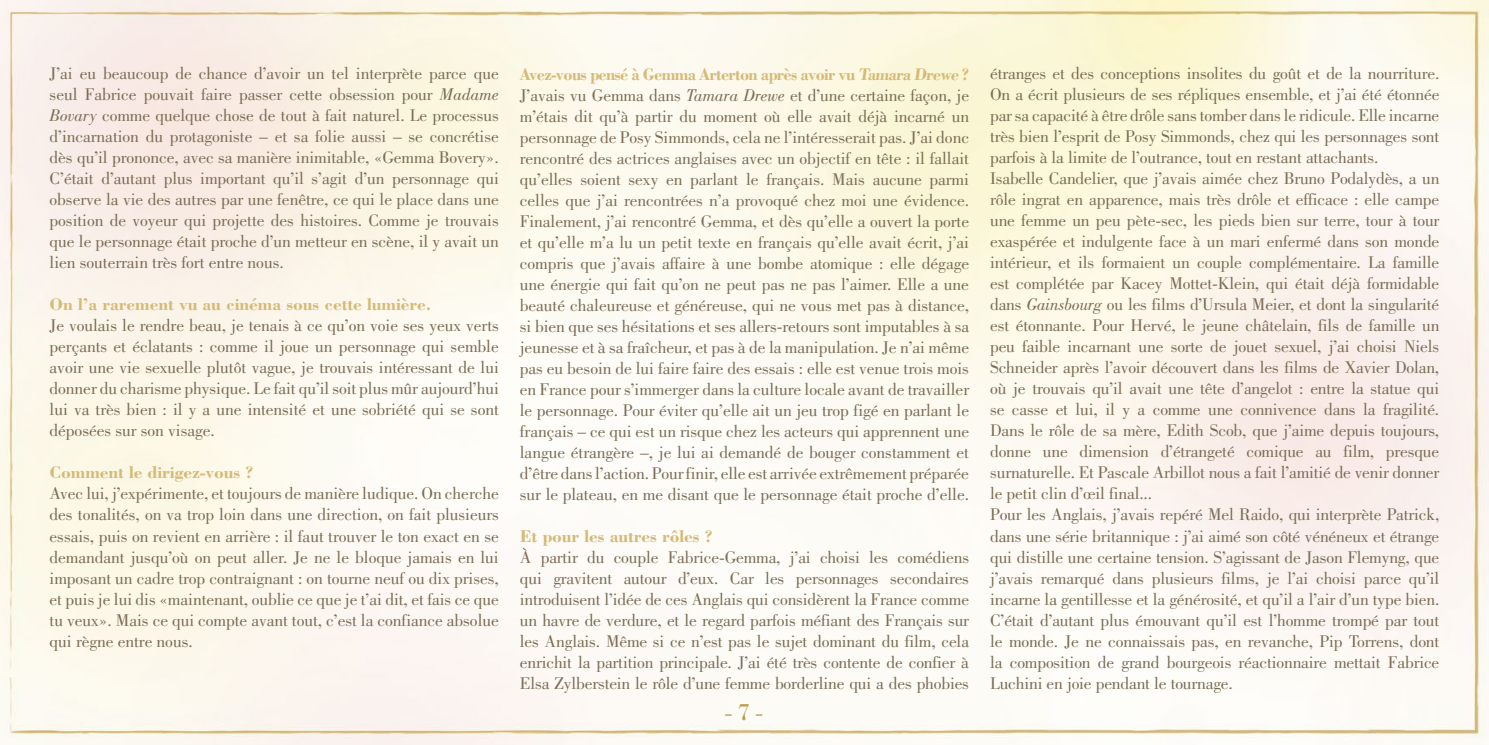
<style>
.page{position:relative;width:1489px;height:745px;background:#fff}
.page>*{position:absolute;margin:0;border:0;box-sizing:border-box;transform-origin:0 0}
.t1{font:24.5px "Bodoni";color:#b99e50}
.t2{font:17.5px/21px "Bodoni";letter-spacing:-.01em;color:#7b6d56;text-align:justify}
.t3{font:700 17.5px "Bodoni";letter-spacing:-.005em;color:#d6b974}
.t4{font:700 17.32px "Bodoni";letter-spacing:-.04em;color:#d6b974;scale:.95 1}
.s1{font-style:italic}
</style>
<div class="page">
<img style="left:0;top:0;width:1488px;height:744px">
<p class="t2" style="left:50px;top:63px;width:451px">J’ai eu beaucoup de chance d’avoir un tel interprète parce que seul Fabrice pouvait faire passer cette obsession pour <span class="s1">Madame Bovary</span> comme quelque chose de tout à fait naturel. Le processus d’incarnation du protagoniste – et sa folie aussi – se concrétise dès qu’il prononce, avec sa manière inimitable, «Gemma Bovery».<br>C’était d’autant plus important qu’il s’agit d’un personnage qui observe la vie des autres par une fenêtre, ce qui le place dans une position de voyeur qui projette des histoires. Comme je trouvais que le personnage était proche d’un metteur en scène, il y avait un lien souterrain très fort entre nous.</p>
<p class="t3" style="left:50px;top:293px;width:383px">On l’a rarement vu au cinéma sous cette lumière.</p>
<p class="t2" style="left:50px;top:315px;width:451px">Je voulais le rendre beau, je tenais à ce qu’on voie ses yeux verts perçants et éclatants : comme il joue un personnage qui semble avoir une vie sexuelle plutôt vague, je trouvais intéressant de lui donner du charisme physique. Le fait qu’il soit plus mûr aujourd’hui lui va très bien : il y a une intensité et une sobriété qui se sont déposées sur son visage.</p>
<p class="t3" style="left:50px;top:461px;width:205px">Comment le dirigez-vous ?</p>
<p class="t2" style="left:50px;top:483px;width:451px">Avec lui, j’expérimente, et toujours de manière ludique. On cherche des tonalités, on va trop loin dans une direction, on fait plusieurs essais, puis on revient en arrière : il faut trouver le ton exact en se demandant jusqu’où on peut aller. Je ne le bloque jamais en lui imposant un cadre trop contraignant : on tourne neuf ou dix prises, et puis je lui dis «maintenant, oublie ce que je t’ai dit, et fais ce que tu veux». Mais ce qui compte avant tout, c’est la confiance absolue qui règne entre nous.</p>
<p class="t4" style="left:520px;top:63px;width:474px">Avez-vous pensé à Gemma Arterton après avoir vu Tamara Drewe ?</p>
<p class="t2" style="left:520px;top:84px;width:451px">J’avais vu Gemma dans <span class="s1">Tamara Drewe</span> et d’une certaine façon, je m’étais dit qu’à partir du moment où elle avait déjà incarné un personnage de Posy Simmonds, cela ne l’intéresserait pas. J’ai donc rencontré des actrices anglaises avec un objectif en tête : il fallait qu’elles soient sexy en parlant le français. Mais aucune parmi celles que j’ai rencontrées n’a provoqué chez moi une évidence.<br>Finalement, j’ai rencontré Gemma, et dès qu’elle a ouvert la porte et qu’elle m’a lu un petit texte en français qu’elle avait écrit, j’ai compris que j’avais affaire à une bombe atomique : elle dégage une énergie qui fait qu’on ne peut pas ne pas l’aimer. Elle a une beauté chaleureuse et généreuse, qui ne vous met pas à distance, si bien que ses hésitations et ses allers-retours sont imputables à sa jeunesse et à sa fraîcheur, et pas à de la manipulation. Je n’ai même pas eu besoin de lui faire faire des essais : elle est venue trois mois en France pour s’immerger dans la culture locale avant de travailler le personnage. Pour éviter qu’elle ait un jeu trop figé en parlant le français – ce qui est un risque chez les acteurs qui apprennent une langue étrangère –, je lui ai demandé de bouger constamment et d’être dans l’action. Pour finir, elle est arrivée extrêmement préparée sur le plateau, en me disant que le personnage était proche d’elle.</p>
<p class="t3" style="left:520px;top:525px;width:194px">Et pour les autres rôles ?</p>
<p class="t2" style="left:520px;top:546px;width:451px">À partir du couple Fabrice-Gemma, j’ai choisi les comédiens qui gravitent autour d’eux. Car les personnages secondaires introduisent l’idée de ces Anglais qui considèrent la France comme un havre de verdure, et le regard parfois méfiant des Français sur les Anglais. Même si ce n’est pas le sujet dominant du film, cela enrichit la partition principale. J’ai été très contente de confier à Elsa Zylberstein le rôle d’une femme borderline qui a des phobies</p>
<h1 class="t1" style="left:724px;top:696px;width:40px">- 7 -</h1>
<p class="t2" style="left:990px;top:63px;width:451px;text-align:left">étranges et des conceptions insolites du goût et de la nourriture.<br>On a écrit plusieurs de ses répliques ensemble, et j’ai été étonnée par sa capacité à être drôle sans tomber dans le ridicule. Elle incarne très bien l’esprit de Posy Simmonds, chez qui les personnages sont parfois à la limite de l’outrance, tout en restant attachants.<br>Isabelle Candelier, que j’avais aimée chez Bruno Podalydès, a un rôle ingrat en apparence, mais très drôle et efficace : elle campe une femme un peu pète-sec, les pieds bien sur terre, tour à tour exaspérée et indulgente face à un mari enfermé dans son monde intérieur, et ils formaient un couple complémentaire. La famille est complétée par Kacey Mottet-Klein, qui était déjà formidable dans <span class="s1">Gainsbourg</span> ou les films d’Ursula Meier, et dont la singularité est étonnante. Pour Hervé, le jeune châtelain, fils de famille un peu faible incarnant une sorte de jouet sexuel, j’ai choisi Niels Schneider après l’avoir découvert dans les films de Xavier Dolan, où je trouvais qu’il avait une tête d’angelot : entre la statue qui se casse et lui, il y a comme une connivence dans la fragilité.<br>Dans le rôle de sa mère, Edith Scob, que j’aime depuis toujours, donne une dimension d’étrangeté comique au film, presque surnaturelle. Et Pascale Arbillot nous a fait l’amitié de venir donner le petit clin d’œil final...<br>Pour les Anglais, j’avais repéré Mel Raido, qui interprète Patrick, dans une série britannique : j’ai aimé son côté vénéneux et étrange qui distille une certaine tension. S’agissant de Jason Flemyng, que j’avais remarqué dans plusieurs films, je l’ai choisi parce qu’il incarne la gentillesse et la générosité, et qu’il a l’air d’un type bien.<br>C’était d’autant plus émouvant qu’il est l’homme trompé par tout le monde. Je ne connaissais pas, en revanche, Pip Torrens, dont la composition de grand bourgeois réactionnaire mettait Fabrice Luchini en joie pendant le tournage.</p>
</div>
